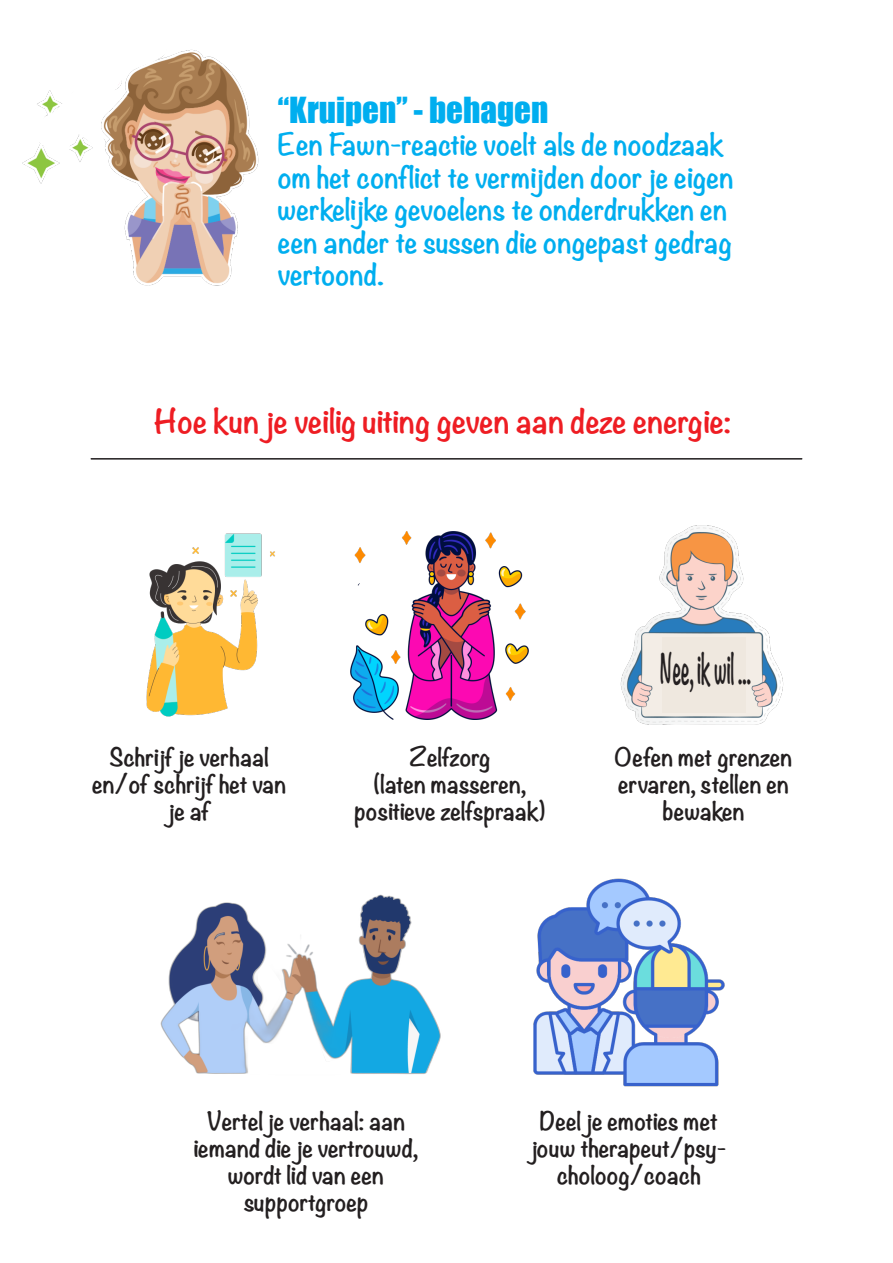
<style>
.page{position:relative;width:893px;height:1263px;background:#fff}
.page>*{position:absolute;margin:0;border:0;box-sizing:border-box;transform-origin:0 0}
.t1{font:700 37.65px "Noteworthy";color:#231f20;scale:.48 1}
.t2{font:33px "Impact";color:#00aeef}
.t3{font:700 30px "Noteworthy";color:#ee1d23}
.t4{font:700 27px/32.4px "Noteworthy";color:#00aeef}
.t5{font:700 22.5px/27px "Noteworthy";color:#231f20;text-align:center}
</style>
<div class="page">
<hr style="left:91px;top:458px;width:711px;height:2px;background:#231f20">
<img style="left:22px;top:49px;width:237px;height:237px">
<svg style="left:35px;top:49px;width:133px;height:116px"></svg>
<img style="left:146px;top:533px;width:129px;height:184px">
<img style="left:350px;top:531px;width:179px;height:188px">
<svg style="left:355px;top:546px;width:64px;height:64px"></svg>
<img style="left:620px;top:525px;width:164px;height:200px">
<div style="left:662px;top:637px;width:83px;height:75px;background:#efe8df"></div>
<img style="left:160px;top:894px;width:281px;height:180px">
<svg style="left:248px;top:962px;width:102px;height:112px"></svg>
<img style="left:533px;top:878px;width:192px;height:208px">
<h2 class="t2" style="left:278px;top:84px;width:272px">“Kruipen” - behagen</h2>
<p class="t4" style="left:278px;top:128px;width:457px">Een Fawn-reactie voelt als de noodzaak om het conflict te vermijden door je eigen werkelijke gevoelens te onderdrukken en een ander te sussen die ongepast gedrag vertoond.</p>
<h3 class="t3" style="left:154px;top:394px;width:579px">Hoe kun je veilig uiting geven aan deze energie:</h3>
<h1 class="t1" style="left:660px;top:635px;width:191px">Nee, ik wil ...</h1>
<p class="t5" style="left:354px;top:743px;width:193px">Zelfzorg<br>(laten masseren, positieve zelfspraak)</p>
<p class="t5" style="left:92px;top:743px;width:196px">Schrijf je verhaal en/of schrijf het van je af</p>
<p class="t5" style="left:615px;top:743px;width:179px">Oefen met grenzen ervaren, stellen en bewaken</p>
<p class="t5" style="left:194px;top:1107px;width:225px">Vertel je verhaal: aan iemand die je vertrouwd, wordt lid van een supportgroep</p>
<p class="t5" style="left:531px;top:1107px;width:197px">Deel je emoties met jouw therapeut/psy&shy;choloog/coach</p>
</div>
